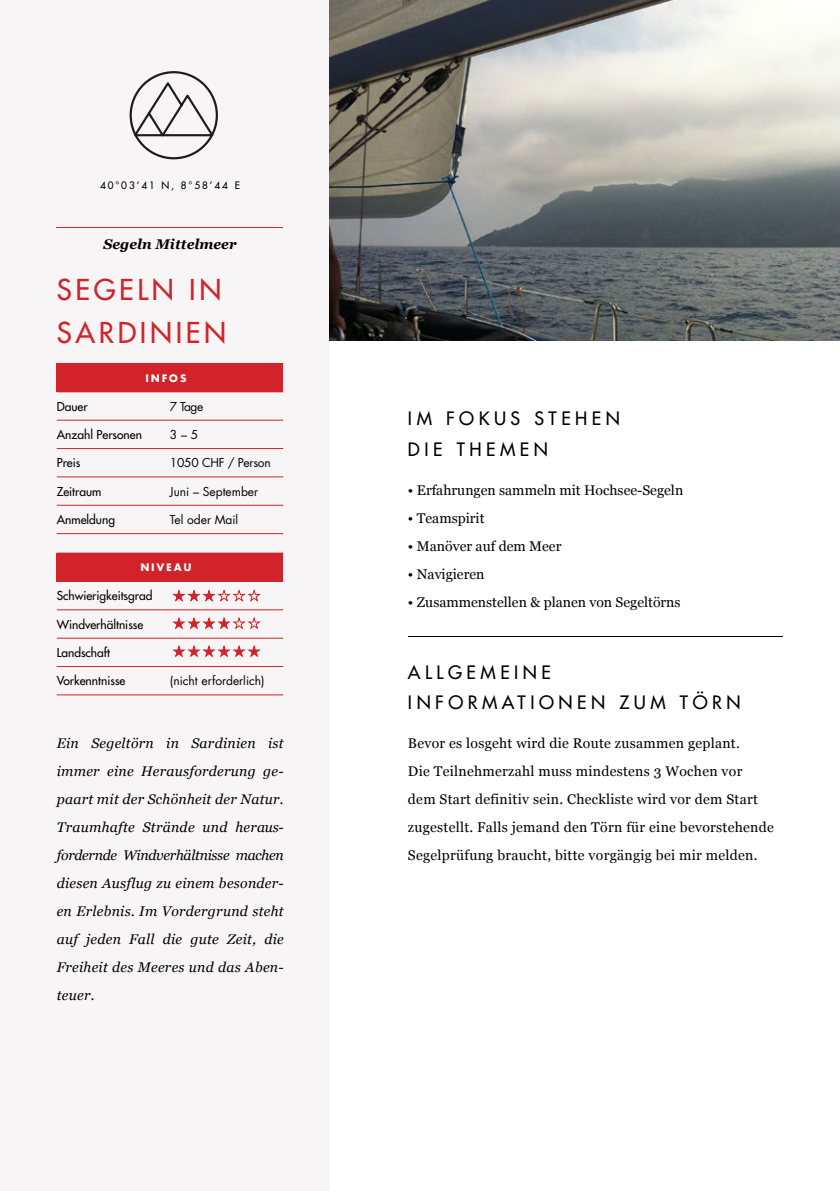
<style>
.page{position:relative;width:840px;height:1191px;background:#fff}
.page>*{position:absolute;margin:0;border:0;box-sizing:border-box;transform-origin:0 0}
.t1{font:28px/42.8px "Futura";letter-spacing:.13em;color:#d2232a}
.t2{font:18px "Futura";letter-spacing:.25em;color:#000}
.t3{font:italic 14px/28px "Georgia";letter-spacing:.02em;color:#000;text-align:justify}
.t4{font:14px/28px "Georgia";letter-spacing:.02em;color:#000}
.t5{font:14px "Georgia";color:#000}
.t6{font:italic 700 14px "Georgia";color:#000}
.t7{font:12px "Futura";color:#000}
.t8{font:12px "Futura";color:#000}
.t9{font:12px "Futura";letter-spacing:-.02em;color:#000}
.t10{font:10px "Futura";letter-spacing:.19em;color:#000}
.t11{font:700 10px "Futura";letter-spacing:.18em;color:#fff}
</style>
<div class="page">
<div style="left:0;top:0;width:329px;height:1191px;background:#f7f5f5"></div>
<svg style="left:132px;top:79px;width:84px;height:58px"></svg>
<div style="left:129px;top:71px;width:89px;height:88px;border:2px solid #1c1c1c;border-radius:50%"></div>
<hr style="left:57px;top:227px;width:226px;height:1px;background:#d2232a">
<div style="left:57px;top:363px;width:226px;height:29px;background:#d2232a"></div>
<hr style="left:57px;top:420px;width:113px;height:1px;background:#d2232a">
<hr style="left:170px;top:420px;width:113px;height:1px;background:#d2232a">
<hr style="left:57px;top:448px;width:113px;height:1px;background:#d2232a">
<hr style="left:170px;top:448px;width:113px;height:1px;background:#d2232a">
<hr style="left:57px;top:476px;width:113px;height:1px;background:#d2232a">
<hr style="left:170px;top:476px;width:113px;height:1px;background:#d2232a">
<hr style="left:57px;top:505px;width:113px;height:1px;background:#d2232a">
<hr style="left:170px;top:505px;width:113px;height:1px;background:#d2232a">
<hr style="left:57px;top:533px;width:113px;height:1px;background:#d2232a">
<hr style="left:170px;top:533px;width:113px;height:1px;background:#d2232a">
<div style="left:57px;top:553px;width:226px;height:28px;background:#d2232a"></div>
<hr style="left:57px;top:552px;width:113px;height:1px;background:#d2232a">
<hr style="left:170px;top:552px;width:113px;height:1px;background:#d2232a">
<hr style="left:57px;top:581px;width:113px;height:1px;background:#d2232a">
<hr style="left:170px;top:581px;width:113px;height:1px;background:#d2232a">
<hr style="left:57px;top:609px;width:113px;height:1px;background:#d2232a">
<hr style="left:170px;top:609px;width:113px;height:1px;background:#d2232a">
<hr style="left:57px;top:637px;width:113px;height:1px;background:#d2232a">
<hr style="left:170px;top:637px;width:113px;height:1px;background:#d2232a">
<hr style="left:57px;top:666px;width:113px;height:1px;background:#d2232a">
<hr style="left:170px;top:666px;width:113px;height:1px;background:#d2232a">
<hr style="left:57px;top:694px;width:113px;height:1px;background:#d2232a">
<hr style="left:170px;top:694px;width:113px;height:1px;background:#d2232a">
<img style="left:329px;top:0;width:510px;height:340px">
<svg style="left:172px;top:590px;width:89px;height:12px"></svg>
<svg style="left:172px;top:617px;width:89px;height:13px"></svg>
<svg style="left:172px;top:645px;width:89px;height:12px"></svg>
<hr style="left:408px;top:636px;width:374px;height:1px;background:#000">
<p class="t10" style="left:100px;top:179px;width:141px">40°03’41 N, 8°58’44 E</p>
<p class="t6" style="left:103px;top:234px;width:135px">Segeln Mittelmeer</p>
<p class="t1" style="left:57px;top:268px;width:171px">SEGELN IN<br>SARDINIEN</p>
<p class="t11" style="left:145px;top:371px;width:43px">INFOS</p>
<p class="t7" style="left:57px;top:398px;width:32px">Dauer</p>
<p class="t8" style="left:170px;top:398px;width:35px">7 Tage</p>
<p class="t7" style="left:57px;top:427px;width:87px">Anzahl Personen</p>
<p class="t8" style="left:170px;top:426px;width:30px">3 – 5</p>
<p class="t7" style="left:57px;top:455px;width:25px">Preis</p>
<p class="t9" style="left:170px;top:455px;width:102px">1050 CHF / Person</p>
<p class="t7" style="left:57px;top:483px;width:46px">Zeitraum</p>
<p class="t8" style="left:170px;top:483px;width:90px">Juni – September</p>
<p class="t7" style="left:57px;top:512px;width:60px">Anmeldung</p>
<p class="t8" style="left:170px;top:511px;width:70px">Tel oder Mail</p>
<p class="t11" style="left:140px;top:560px;width:53px">NIVEAU</p>
<p class="t7" style="left:57px;top:588px;width:97px">Schwierigkeitsgrad</p>
<p class="t7" style="left:57px;top:616px;width:88px">Windverhältnisse</p>
<p class="t7" style="left:57px;top:645px;width:55px">Landschaft</p>
<p class="t7" style="left:57px;top:673px;width:70px">Vorkenntnisse</p>
<p class="t8" style="left:170px;top:672px;width:96px">(nicht erforderlich)</p>
<p class="t3" style="left:57px;top:728px;width:228px">Ein Segeltörn in Sardinien ist immer eine Herausforderung ge&shy;paart mit der Schönheit der Natur.<br>Traumhafte Strände und heraus&shy;fordernde Windverhältnisse machen diesen Ausflug zu einem besonder&shy;en Erlebnis. Im Vordergrund steht auf jeden Fall die gute Zeit, die Freiheit des Meeres und das Aben&shy;teuer.</p>
<p class="t2" style="left:408px;top:407px;width:213px">IM FOKUS STEHEN</p>
<p class="t2" style="left:408px;top:438px;width:141px">DIE THEMEN</p>
<p class="t5" style="left:408px;top:480px;width:276px">• Erfahrungen sammeln mit Hochsee-Segeln</p>
<p class="t5" style="left:408px;top:508px;width:78px">• Teamspirit</p>
<p class="t5" style="left:408px;top:536px;width:155px">• Manöver auf dem Meer</p>
<p class="t5" style="left:408px;top:564px;width:78px">• Navigieren</p>
<p class="t5" style="left:408px;top:592px;width:274px">• Zusammenstellen &amp; planen von Segeltörns</p>
<p class="t2" style="left:408px;top:660px;width:144px">ALLGEMEINE</p>
<p class="t2" style="left:408px;top:691px;width:334px">INFORMATIONEN ZUM TÖRN</p>
<p class="t4" style="left:408px;top:729px;width:367px">Bevor es losgeht wird die Route zusammen geplant.<br>Die Teilnehmerzahl muss mindestens 3 Wochen vor<br>dem Start definitiv sein. Checkliste wird vor dem Start zugestellt. Falls jemand den Törn für eine bevorstehende Segelprüfung braucht, bitte vorgängig bei mir melden.</p>
</div>
